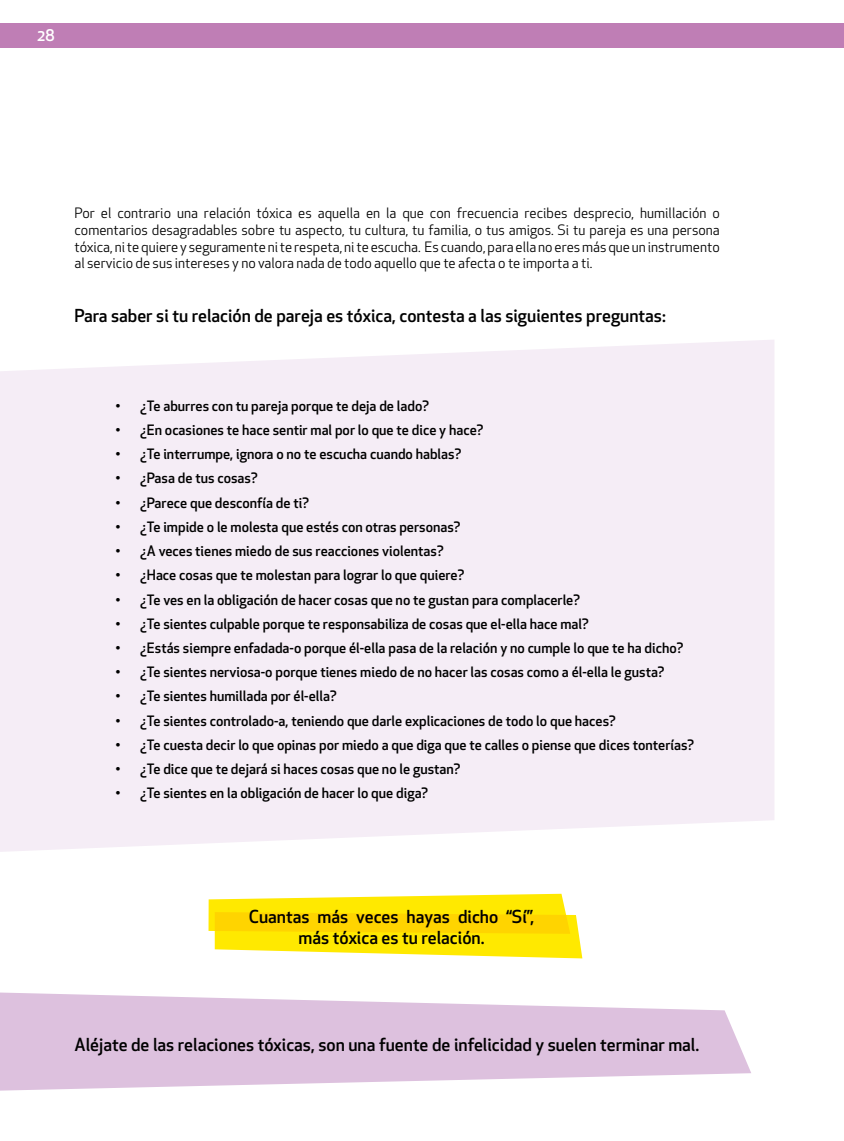
<style>
.page{position:relative;width:844px;height:1141px;background:#fff}
.page>*{position:absolute;margin:0;border:0;box-sizing:border-box;transform-origin:0 0}
.t1{font:500 17.5px/21px "Apex New";color:#000;text-align:center}
.t2{font:500 15.75px "Apex New";color:#fff}
.t3{font:500 14px "Apex New";color:#000}
.t4{font:14px/16.8px "Apex New";color:#000;text-align:justify}
.s1{font-weight:300}
</style>
<div class="page">
<svg style="left:843px;top:24px;width:1px;height:24px"></svg>
<div style="left:0;top:24px;width:843px;height:24px;background:#bf7eb5"></div>
<svg style="left:0;top:992px;width:751px;height:99px;fill:#ddc1de"></svg>
<div style="left:0;top:340px;width:774px;height:512px;background:#f5edf6"></div>
<svg style="left:208px;top:894px;width:374px;height:64px;background:#ffe621"></svg>
<p class="t2" style="left:37px;top:24px;width:19px">28</p>
<p class="t4" style="left:74px;top:205px;width:646px">Por el contrario una relación tóxica es aquella en la que con frecuencia recibes desprecio, humillación o comentarios desagradables sobre tu aspecto, tu cultura, tu familia, o tus amigos. Si tu pareja es una persona tóxica, ni te quiere y seguramente ni te respeta, ni te escucha. Es cuando, para ella no eres más que un instrumento al servicio de sus intereses y no valora nada de todo aquello que te afecta o te importa a ti.</p>
<p class="t1" style="left:74px;top:305px;width:592px">Para saber si tu relación de pareja es tóxica, contesta a las siguientes preguntas:</p>
<p class="t3" style="left:115px;top:396px;width:315px"><span class="s1">•</span> ¿Te aburres con tu pareja porque te deja de lado?</p>
<p class="t3" style="left:115px;top:421px;width:369px"><span class="s1">•</span> ¿En ocasiones te hace sentir mal por lo que te dice y hace?</p>
<p class="t3" style="left:115px;top:445px;width:347px"><span class="s1">•</span> ¿Te interrumpe, ignora o no te escucha cuando hablas?</p>
<p class="t3" style="left:115px;top:469px;width:144px"><span class="s1">•</span> ¿Pasa de tus cosas?</p>
<p class="t3" style="left:115px;top:493px;width:195px"><span class="s1">•</span> ¿Parece que desconfía de ti?</p>
<p class="t3" style="left:115px;top:517px;width:346px"><span class="s1">•</span> ¿Te impide o le molesta que estés con otras personas?</p>
<p class="t3" style="left:115px;top:542px;width:329px"><span class="s1">•</span> ¿A veces tienes miedo de sus reacciones violentas?</p>
<p class="t3" style="left:115px;top:566px;width:350px"><span class="s1">•</span> ¿Hace cosas que te molestan para lograr lo que quiere?</p>
<p class="t3" style="left:115px;top:590px;width:466px"><span class="s1">•</span> ¿Te ves en la obligación de hacer cosas que no te gustan para complacerle?</p>
<p class="t3" style="left:115px;top:614px;width:474px"><span class="s1">•</span> ¿Te sientes culpable porque te responsabiliza de cosas que el-ella hace mal?</p>
<p class="t3" style="left:115px;top:638px;width:569px"><span class="s1">•</span> ¿Estás siempre enfadada-o porque él-ella pasa de la relación y no cumple lo que te ha dicho?</p>
<p class="t3" style="left:115px;top:663px;width:550px"><span class="s1">•</span> ¿Te sientes nerviosa-o porque tienes miedo de no hacer las cosas como a él-ella le gusta?</p>
<p class="t3" style="left:115px;top:687px;width:223px"><span class="s1">•</span> ¿Te sientes humillada por él-ella?</p>
<p class="t3" style="left:115px;top:711px;width:502px"><span class="s1">•</span> ¿Te sientes controlado-a, teniendo que darle explicaciones de todo lo que haces?</p>
<p class="t3" style="left:115px;top:735px;width:580px"><span class="s1">•</span> ¿Te cuesta decir lo que opinas por miedo a que diga que te calles o piense que dices tonterías?</p>
<p class="t3" style="left:115px;top:759px;width:346px"><span class="s1">•</span> ¿Te dice que te dejará si haces cosas que no le gustan?</p>
<p class="t3" style="left:115px;top:784px;width:314px"><span class="s1">•</span> ¿Te sientes en la obligación de hacer lo que diga?</p>
<p class="t1" style="left:249px;top:906px;width:287px">Cuantas más veces hayas dicho “Sí”, más tóxica es tu relación.</p>
<p class="t1" style="left:74px;top:1034px;width:626px">Aléjate de las relaciones tóxicas, son una fuente de infelicidad y suelen terminar mal.</p>
</div>
